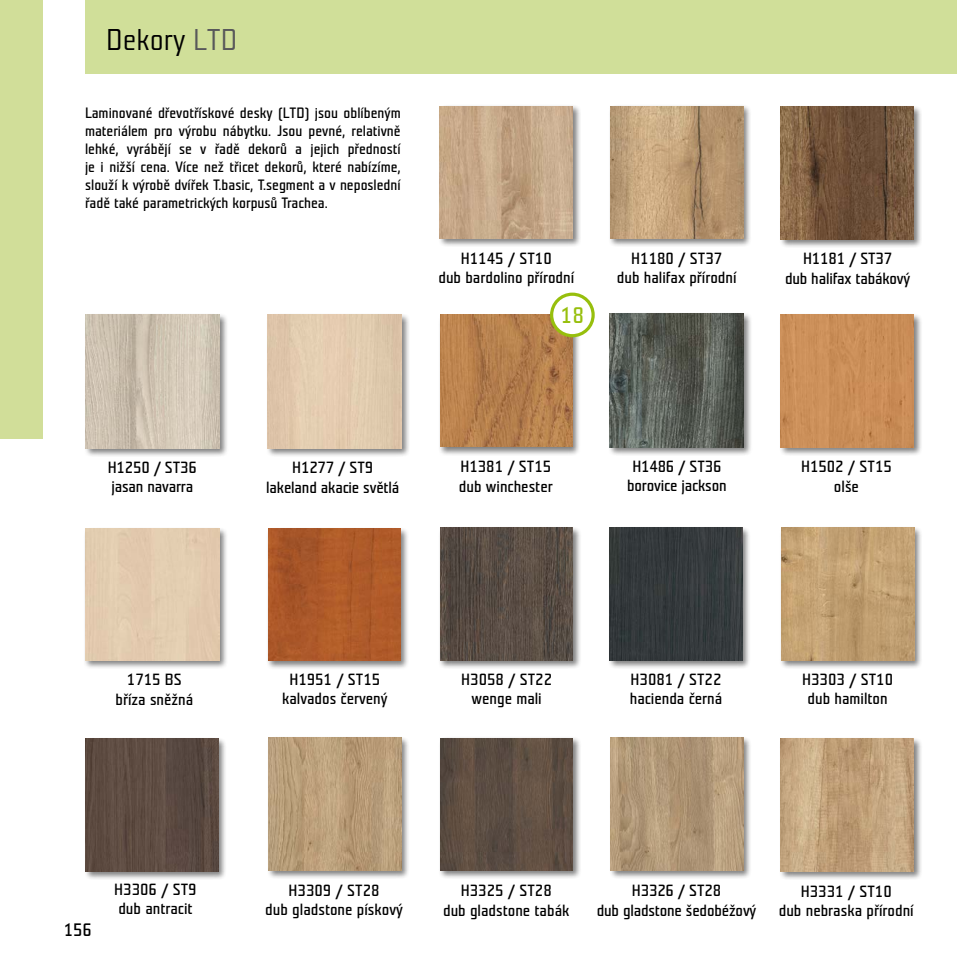
<style>
.page{position:relative;width:957px;height:957px;background:#fff}
.page>*{position:absolute;margin:0;border:0;box-sizing:border-box;transform-origin:0 0}
.NADPISY{font:700 30px "Teuton Weiss";color:#000}
.t1{font:22.5px "Teuton Normal";color:#97bf0d}
.t2{font:18px "Teuton Normal";color:#000}
.t3{font:16.2px "Teuton Normal";color:#000}
.t4{font:15px/18px "Teuton Normal";color:#000;text-align:justify}
.s1{color:#58585a}
</style>
<div class="page">
<div style="left:0;top:0;width:43px;height:438px;background:#d1de99"></div>
<div style="left:85px;top:0;width:872px;height:74px;background:#d0df99"></div>
<div style="left:779px;top:105px;width:143px;height:143px;background:#000;opacity:.5"></div>
<img style="left:780px;top:107px;width:133px;height:132px">
<div style="left:84px;top:313px;width:144px;height:144px;background:#000;opacity:.5"></div>
<img style="left:86px;top:315px;width:133px;height:133px">
<div style="left:608px;top:104px;width:143px;height:144px;background:#000;opacity:.5"></div>
<img style="left:610px;top:106px;width:133px;height:133px">
<div style="left:438px;top:104px;width:143px;height:144px;background:#000;opacity:.5"></div>
<img style="left:440px;top:106px;width:132px;height:133px">
<div style="left:266px;top:313px;width:144px;height:144px;background:#000;opacity:.5"></div>
<img style="left:267px;top:315px;width:134px;height:133px">
<div style="left:607px;top:312px;width:145px;height:144px;background:#000;opacity:.5"></div>
<img style="left:609px;top:314px;width:134px;height:133px">
<div style="left:779px;top:313px;width:144px;height:143px;background:#000;opacity:.5"></div>
<div style="left:781px;top:314px;width:132px;height:133px;background:#cb8e59"></div>
<div style="left:266px;top:527px;width:143px;height:143px;background:#000;opacity:.5"></div>
<img style="left:268px;top:528px;width:132px;height:133px">
<div style="left:438px;top:526px;width:144px;height:143px;background:#000;opacity:.5"></div>
<img style="left:440px;top:528px;width:133px;height:133px">
<div style="left:607px;top:526px;width:144px;height:143px;background:#000;opacity:.5"></div>
<img style="left:609px;top:528px;width:133px;height:132px">
<div style="left:779px;top:525px;width:143px;height:144px;background:#000;opacity:.5"></div>
<img style="left:781px;top:527px;width:133px;height:133px">
<div style="left:266px;top:736px;width:144px;height:143px;background:#000;opacity:.5"></div>
<img style="left:268px;top:738px;width:133px;height:132px">
<div style="left:778px;top:736px;width:144px;height:144px;background:#000;opacity:.5"></div>
<img style="left:780px;top:738px;width:133px;height:133px">
<div style="left:438px;top:736px;width:143px;height:143px;background:#000;opacity:.5"></div>
<img style="left:440px;top:738px;width:133px;height:133px">
<div style="left:608px;top:736px;width:144px;height:143px;background:#000;opacity:.5"></div>
<img style="left:610px;top:738px;width:133px;height:132px">
<div style="left:438px;top:314px;width:142px;height:142px;background:#000;opacity:.5"></div>
<img style="left:440px;top:315px;width:132px;height:132px">
<div style="left:83px;top:526px;width:145px;height:143px;background:#000;opacity:.5"></div>
<div style="left:85px;top:528px;width:134px;height:132px;background:#e2cbaf"></div>
<div style="left:83px;top:736px;width:144px;height:144px;background:#000;opacity:.5"></div>
<img style="left:85px;top:738px;width:133px;height:133px">
<div style="left:551px;top:294px;width:42px;height:42px;background:#fff;border-radius:50%"></div>
<div style="left:550px;top:293px;width:45px;height:44px;border:3px solid #97bf0d;border-radius:50%"></div>
<p class="NADPISY" style="left:106px;top:24px;width:133px">Dekory <span class="s1">LTD</span></p>
<p class="t4" style="left:85px;top:104px;width:317px">Laminované dřevotřískové desky (LTD) jsou oblíbeným materiálem pro výrobu nábytku. Jsou pevné, relativně lehké, vyrábějí se v řadě dekorů a jejich předností je i nižší cena. Více než třicet dekorů, které nabízíme, slouží k výrobě dvířek T.basic, T.segment a v neposlední řadě také parametrických korpusů Trachea.</p>
<p class="t3" style="left:461px;top:250px;width:92px">H1145 / ST10</p>
<p class="t3" style="left:438px;top:270px;width:137px">dub bardolino přírodní</p>
<p class="t1" style="left:560px;top:304px;width:25px">18</p>
<p class="t3" style="left:631px;top:250px;width:92px">H1180 / ST37</p>
<p class="t3" style="left:617px;top:270px;width:121px">dub halifax přírodní</p>
<p class="t3" style="left:803px;top:251px;width:91px">H1181 / ST37</p>
<p class="t3" style="left:785px;top:270px;width:127px">dub halifax tabákový</p>
<p class="t3" style="left:108px;top:459px;width:91px">H1250 / ST36</p>
<p class="t3" style="left:111px;top:479px;width:83px">jasan navarra</p>
<p class="t3" style="left:292px;top:459px;width:82px">H1277 / ST9</p>
<p class="t3" style="left:266px;top:479px;width:135px">lakeland akacie světlá</p>
<p class="t3" style="left:460px;top:459px;width:92px">H1381 / ST15</p>
<p class="t3" style="left:459px;top:478px;width:95px">dub winchester</p>
<p class="t3" style="left:632px;top:458px;width:91px">H1486 / ST36</p>
<p class="t3" style="left:627px;top:478px;width:101px">borovice jackson</p>
<p class="t3" style="left:801px;top:459px;width:92px">H1502 / ST15</p>
<p class="t3" style="left:834px;top:478px;width:27px">olše</p>
<p class="t3" style="left:127px;top:671px;width:56px">1715 BS</p>
<p class="t3" style="left:115px;top:691px;width:79px">bříza sněžná</p>
<p class="t2" style="left:64px;top:920px;width:30px">156</p>
<p class="t3" style="left:114px;top:881px;width:84px">H3306 / ST9</p>
<p class="t3" style="left:118px;top:900px;width:76px">dub antracit</p>
<p class="t3" style="left:289px;top:671px;width:92px">H1951 / ST15</p>
<p class="t3" style="left:282px;top:690px;width:107px">kalvados červený</p>
<p class="t3" style="left:461px;top:671px;width:92px">H3058 / ST22</p>
<p class="t3" style="left:471px;top:690px;width:72px">wenge mali</p>
<p class="t3" style="left:630px;top:671px;width:92px">H3081 / ST22</p>
<p class="t3" style="left:630px;top:690px;width:94px">hacienda černá</p>
<p class="t3" style="left:802px;top:671px;width:92px">H3303 / ST10</p>
<p class="t3" style="left:807px;top:690px;width:82px">dub hamilton</p>
<p class="t3" style="left:289px;top:882px;width:92px">H3309 / ST28</p>
<p class="t3" style="left:265px;top:901px;width:139px">dub gladstone pískový</p>
<p class="t3" style="left:461px;top:882px;width:92px">H3325 / ST28</p>
<p class="t3" style="left:443px;top:902px;width:128px">dub gladstone tabák</p>
<p class="t3" style="left:632px;top:882px;width:91px">H3326 / ST28</p>
<p class="t3" style="left:597px;top:902px;width:161px">dub gladstone šedobéžový</p>
<p class="t3" style="left:801px;top:883px;width:92px">H3331 / ST10</p>
<p class="t3" style="left:779px;top:902px;width:136px">dub nebraska přírodní</p>
</div>
